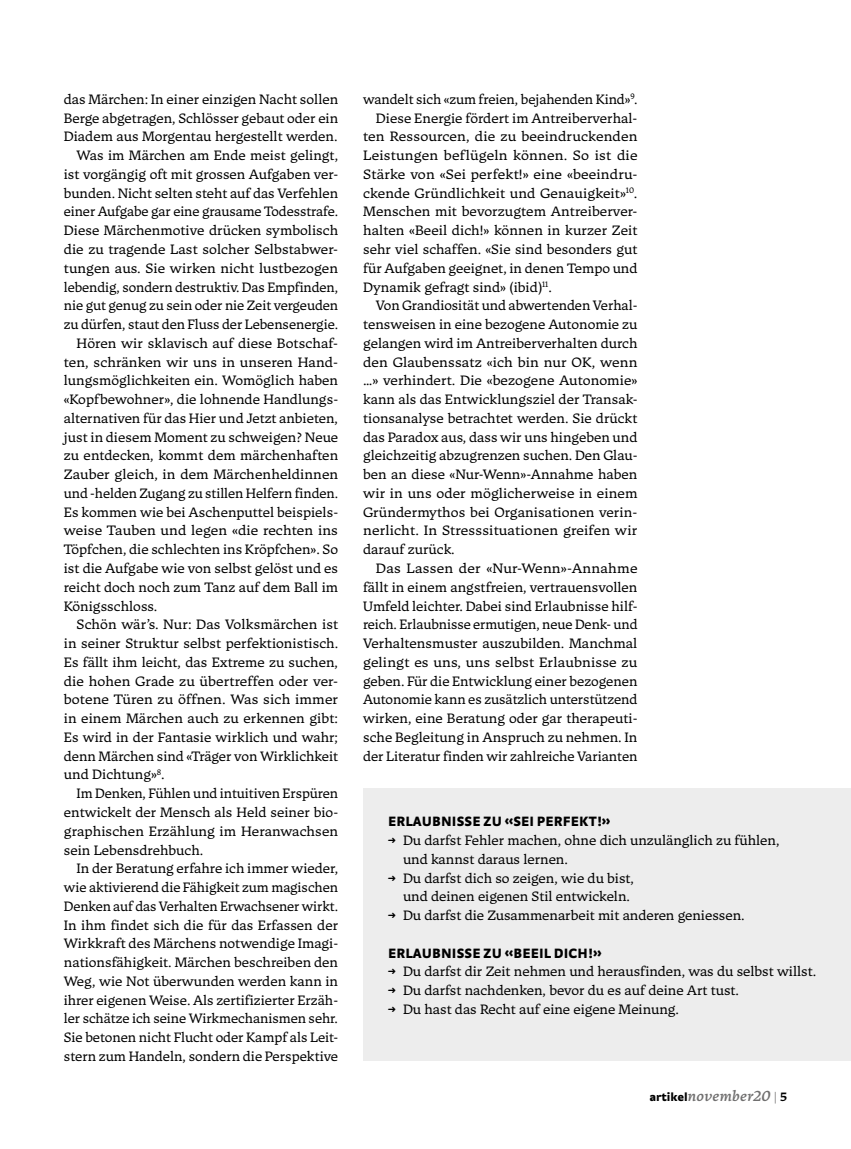
<style>
.page{position:relative;width:851px;height:1149px;background:#fff}
.page>*{position:absolute;margin:0;border:0;box-sizing:border-box;transform-origin:0 0}
.t1{font:italic 500 14.4px "Tuna";letter-spacing:.02em;color:#706f6f}
.t2{font:900 14.25px "Strada OT";letter-spacing:.01em;color:#000}
.t3{font:13.5px/18.8px "Tuna";color:#000}
.s1{font-family:"Menlo"}
.s2{font-family:"Strada OT";font-weight:900;font-style:normal;font-size:12px;color:#000}
.s3{font-weight:400;font-style:normal;font-size:12px}
.s4{font-weight:700;font-style:normal;font-size:12px;color:#000}
</style>
<div class="page">
<div style="left:363px;top:788px;width:487px;height:272px;background:#ededed"></div>
<p class="t3" style="left:64px;top:90px;width:276px">das Märchen: In einer einzigen Nacht sollen</p>
<p class="t3" style="left:64px;top:109px;width:276px">Berge abgetragen, Schlösser gebaut oder ein</p>
<p class="t3" style="left:64px;top:127px;width:275px">Diadem aus Morgentau hergestellt werden.</p>
<p class="t3" style="left:77px;top:146px;width:263px">Was im Märchen am Ende meist gelingt,</p>
<p class="t3" style="left:64px;top:165px;width:276px">ist vorgängig oft mit grossen Aufgaben ver-</p>
<p class="t3" style="left:64px;top:184px;width:276px">bunden. Nicht selten steht auf das Verfehlen</p>
<p class="t3" style="left:64px;top:202px;width:276px">einer Aufgabe gar eine grausame Todesstrafe.</p>
<p class="t3" style="left:64px;top:221px;width:276px">Diese Märchenmotive drücken symbolisch</p>
<p class="t3" style="left:64px;top:240px;width:276px">die zu tragende Last solcher Selbstabwer-</p>
<p class="t3" style="left:64px;top:259px;width:276px">tungen aus. Sie wirken nicht lustbezogen</p>
<p class="t3" style="left:64px;top:277px;width:276px">lebendig, sondern destruktiv. Das Empfinden,</p>
<p class="t3" style="left:64px;top:296px;width:276px">nie gut genug zu sein oder nie Zeit vergeuden</p>
<p class="t3" style="left:64px;top:315px;width:276px">zu dürfen, staut den Fluss der Lebensenergie.</p>
<p class="t3" style="left:77px;top:334px;width:263px">Hören wir sklavisch auf diese Botschaf-</p>
<p class="t3" style="left:64px;top:352px;width:276px">ten, schränken wir uns in unseren Hand-</p>
<p class="t3" style="left:64px;top:371px;width:276px">lungsmöglichkeiten ein. Womöglich haben</p>
<p class="t3" style="left:64px;top:390px;width:276px">«Kopfbewohner», die lohnende Handlungs-</p>
<p class="t3" style="left:64px;top:409px;width:276px">alternativen für das Hier und Jetzt anbieten,</p>
<p class="t3" style="left:64px;top:427px;width:276px">just in diesem Moment zu schweigen? Neue</p>
<p class="t3" style="left:64px;top:446px;width:276px">zu entdecken, kommt dem märchenhaften</p>
<p class="t3" style="left:64px;top:465px;width:276px">Zauber gleich, in dem Märchenheldinnen</p>
<p class="t3" style="left:64px;top:484px;width:276px">und -helden Zugang zu stillen Helfern finden.</p>
<p class="t3" style="left:64px;top:502px;width:276px">Es kommen wie bei Aschenputtel beispiels-</p>
<p class="t3" style="left:64px;top:521px;width:276px">weise Tauben und legen «die rechten ins</p>
<p class="t3" style="left:64px;top:540px;width:276px">Töpfchen, die schlechten ins Kröpfchen». So</p>
<p class="t3" style="left:64px;top:559px;width:276px">ist die Aufgabe wie von selbst gelöst und es</p>
<p class="t3" style="left:64px;top:577px;width:276px">reicht doch noch zum Tanz auf dem Ball im</p>
<p class="t3" style="left:64px;top:596px;width:95px">Königsschloss.</p>
<p class="t3" style="left:77px;top:615px;width:263px">Schön wär’s. Nur: Das Volksmärchen ist</p>
<p class="t3" style="left:64px;top:634px;width:276px">in seiner Struktur selbst perfektionistisch.</p>
<p class="t3" style="left:64px;top:652px;width:276px">Es fällt ihm leicht, das Extreme zu suchen,</p>
<p class="t3" style="left:64px;top:671px;width:276px">die hohen Grade zu übertreffen oder ver-</p>
<p class="t3" style="left:64px;top:690px;width:276px">botene Türen zu öffnen. Was sich immer</p>
<p class="t3" style="left:64px;top:709px;width:276px">in einem Märchen auch zu erkennen gibt:</p>
<p class="t3" style="left:64px;top:727px;width:276px">Es wird in der Fantasie wirklich und wahr;</p>
<p class="t3" style="left:64px;top:746px;width:276px">denn Märchen sind «Träger von Wirklichkeit</p>
<p class="t3" style="left:64px;top:765px;width:102px">und Dichtung»<sup>8</sup>.</p>
<p class="t3" style="left:77px;top:784px;width:263px">Im Denken, Fühlen und intuitiven Erspüren</p>
<p class="t3" style="left:64px;top:802px;width:276px">entwickelt der Mensch als Held seiner bio-</p>
<p class="t3" style="left:64px;top:821px;width:276px">graphischen Erzählung im Heranwachsen</p>
<p class="t3" style="left:64px;top:840px;width:141px">sein Lebensdrehbuch.</p>
<p class="t3" style="left:77px;top:859px;width:263px">In der Beratung erfahre ich immer wieder,</p>
<p class="t3" style="left:64px;top:877px;width:276px">wie aktivierend die Fähigkeit zum magischen</p>
<p class="t3" style="left:64px;top:896px;width:276px">Denken auf das Verhalten Erwachsener wirkt.</p>
<p class="t3" style="left:64px;top:915px;width:276px">In ihm findet sich die für das Erfassen der</p>
<p class="t3" style="left:64px;top:934px;width:276px">Wirkkraft des Märchens notwendige Imagi-</p>
<p class="t3" style="left:64px;top:952px;width:276px">nationsfähigkeit. Märchen beschreiben den</p>
<p class="t3" style="left:64px;top:971px;width:276px">Weg, wie Not überwunden werden kann in</p>
<p class="t3" style="left:64px;top:990px;width:276px">ihrer eigenen Weise. Als zertifizierter Erzäh-</p>
<p class="t3" style="left:64px;top:1009px;width:276px">ler schätze ich seine Wirkmechanismen sehr.</p>
<p class="t3" style="left:64px;top:1027px;width:276px">Sie betonen nicht Flucht oder Kampf als Leit-</p>
<p class="t3" style="left:64px;top:1046px;width:276px">stern zum Handeln, sondern die Perspektive</p>
<p class="t3" style="left:363px;top:90px;width:276px">wandelt sich «zum freien, bejahenden Kind»<sup>9</sup>.</p>
<p class="t3" style="left:376px;top:109px;width:263px">Diese Energie fördert im Antreiberverhal-</p>
<p class="t3" style="left:363px;top:127px;width:276px">ten Ressourcen, die zu beeindruckenden</p>
<p class="t3" style="left:363px;top:146px;width:276px">Leistungen beflügeln können. So ist die</p>
<p class="t3" style="left:363px;top:165px;width:276px">Stärke von «Sei perfekt!» eine «beeindru-</p>
<p class="t3" style="left:363px;top:184px;width:276px">ckende Gründlichkeit und Genauigkeit»<sup>10</sup>.</p>
<p class="t3" style="left:363px;top:202px;width:276px">Menschen mit bevorzugtem Antreiberver-</p>
<p class="t3" style="left:363px;top:221px;width:276px">halten «Beeil dich!» können in kurzer Zeit</p>
<p class="t3" style="left:363px;top:240px;width:276px">sehr viel schaffen. «Sie sind besonders gut</p>
<p class="t3" style="left:363px;top:259px;width:276px">für Aufgaben geeignet, in denen Tempo und</p>
<p class="t3" style="left:363px;top:277px;width:190px">Dynamik gefragt sind» (ibid)<sup>11</sup>.</p>
<p class="t3" style="left:376px;top:296px;width:263px">Von Grandiosität und abwertenden Verhal-</p>
<p class="t3" style="left:363px;top:315px;width:276px">tensweisen in eine bezogene Autonomie zu</p>
<p class="t3" style="left:363px;top:334px;width:276px">gelangen wird im Antreiberverhalten durch</p>
<p class="t3" style="left:363px;top:352px;width:276px">den Glaubenssatz «ich bin nur OK, wenn</p>
<p class="t3" style="left:363px;top:371px;width:276px">…» verhindert. Die «bezogene Autonomie»</p>
<p class="t3" style="left:363px;top:390px;width:276px">kann als das Entwicklungsziel der Transak-</p>
<p class="t3" style="left:363px;top:409px;width:276px">tionsanalyse betrachtet werden. Sie drückt</p>
<p class="t3" style="left:363px;top:427px;width:276px">das Paradox aus, dass wir uns hingeben und</p>
<p class="t3" style="left:363px;top:446px;width:276px">gleichzeitig abzugrenzen suchen. Den Glau-</p>
<p class="t3" style="left:363px;top:465px;width:276px">ben an diese «Nur-Wenn»-Annahme haben</p>
<p class="t3" style="left:363px;top:484px;width:276px">wir in uns oder möglicherweise in einem</p>
<p class="t3" style="left:363px;top:502px;width:276px">Gründermythos bei Organisationen verin-</p>
<p class="t3" style="left:363px;top:521px;width:276px">nerlicht. In Stresssituationen greifen wir</p>
<p class="t3" style="left:363px;top:540px;width:93px">darauf zurück.</p>
<p class="t3" style="left:376px;top:559px;width:263px">Das Lassen der «Nur-Wenn»-Annahme</p>
<p class="t3" style="left:363px;top:577px;width:276px">fällt in einem angstfreien, vertrauensvollen</p>
<p class="t3" style="left:363px;top:596px;width:276px">Umfeld leichter. Dabei sind Erlaubnisse hilf-</p>
<p class="t3" style="left:363px;top:615px;width:276px">reich. Erlaubnisse ermutigen, neue Denk- und</p>
<p class="t3" style="left:363px;top:634px;width:276px">Verhaltensmuster auszubilden. Manchmal</p>
<p class="t3" style="left:363px;top:652px;width:276px">gelingt es uns, uns selbst Erlaubnisse zu</p>
<p class="t3" style="left:363px;top:671px;width:276px">geben. Für die Entwicklung einer bezogenen</p>
<p class="t3" style="left:363px;top:690px;width:276px">Autonomie kann es zusätzlich unterstützend</p>
<p class="t3" style="left:363px;top:709px;width:276px">wirken, eine Beratung oder gar therapeuti-</p>
<p class="t3" style="left:363px;top:727px;width:276px">sche Begleitung in Anspruch zu nehmen. In</p>
<p class="t3" style="left:363px;top:746px;width:276px">der Literatur finden wir zahlreiche Varianten</p>
<p class="t2" style="left:388px;top:812px;width:224px">ERLAUBNISSE ZU «SEI PERFEKT!»</p>
<p class="t3" style="left:388px;top:830px;width:393px"><span class="s1">➜</span> Du darfst Fehler machen, ohne dich unzulänglich zu fühlen,</p>
<p class="t3" style="left:403px;top:849px;width:166px">und kannst daraus lernen.</p>
<p class="t3" style="left:388px;top:868px;width:247px"><span class="s1">➜</span> Du darfst dich so zeigen, wie du bist,</p>
<p class="t3" style="left:403px;top:887px;width:228px">und deinen eigenen Stil entwickeln.</p>
<p class="t3" style="left:388px;top:905px;width:358px"><span class="s1">➜</span> Du darfst die Zusammenarbeit mit anderen geniessen.</p>
<p class="t2" style="left:388px;top:943px;width:215px">ERLAUBNISSE ZU «BEEIL DICH!»</p>
<p class="t3" style="left:388px;top:962px;width:429px"><span class="s1">➜</span> Du darfst dir Zeit nehmen und herausfinden, was du selbst willst. <span class="s1">➜</span> Du darfst nachdenken, bevor du es auf deine Art tust.<br><span class="s1">➜</span> Du hast das Recht auf eine eigene Meinung.</p>
<p class="t1" style="left:649px;top:1086px;width:139px"><span class="s2">artikel</span>november20 <span class="s3">|</span> <span class="s4">5</span></p>
</div>
